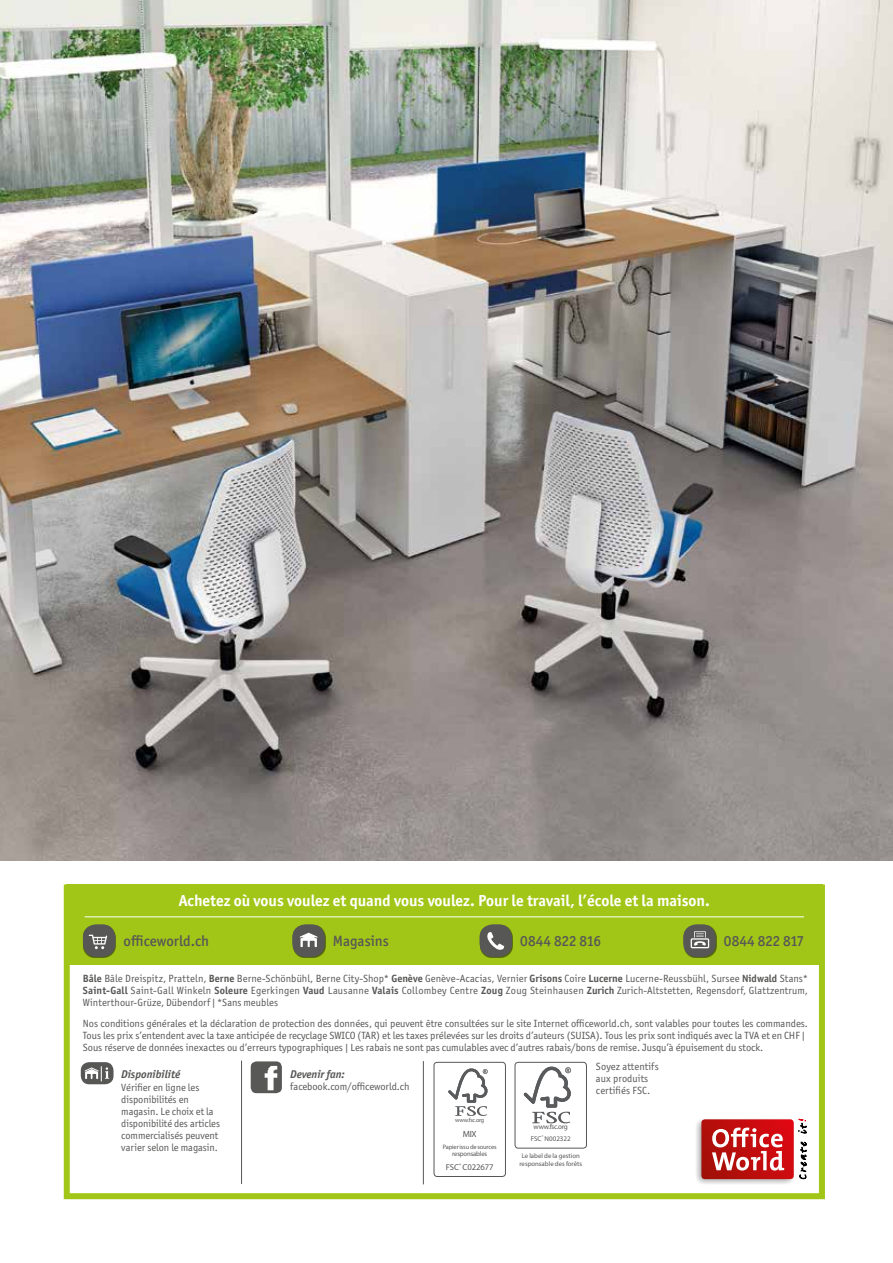
<style>
.page{position:relative;width:893px;height:1263px;background:#fff}
.page>*{position:absolute;margin:0;border:0;box-sizing:border-box;transform-origin:0 0}
.t1{font:700 15.9px "Officina Sans ITC Std";color:#fff}
.t2{font:500 15px "Officina Sans ITC Std";color:#575756}
.t3{font:italic 700 11.25px "Officina Sans ITC Std";color:#575756}
.t4{font:10.5px/12px "Officina Sans ITC Std";letter-spacing:-.005em;color:#575756}
.t5{font:9px "Myriad Pro";color:#575756}
.t6{font:8.7px "Myriad Pro";letter-spacing:-.01em;color:#575756}
.t7{font:7.2px "Myriad Pro";letter-spacing:-.035em;color:#575756}
.t8{font:7.05px "Myriad Pro";color:#575756}
.t9{font:6.75px/7.5px "Myriad Pro";color:#575756;text-align:center}
.t10{font:6.75px "Myriad Pro";letter-spacing:-.025em;color:#575756}
.t11{font:6.3px "Myriad Pro";letter-spacing:-.025em;color:#575756}
.t12{font:6px "Myriad Pro";letter-spacing:-.03em;color:#575756}
.s1{font-weight:700}
</style>
<div class="page">
<img style="left:0;top:0;width:893px;height:860px">
<div style="left:81px;top:1062px;width:33px;height:22px;background:#575756;border-radius:9px"></div>
<svg style="left:84px;top:1067px;width:25px;height:14px"></svg>
<div style="left:66px;top:884px;width:757px;height:81px;background:#a2c617"></div>
<div style="left:64px;top:884px;width:761px;height:315px;border:6px solid #a2c617"></div>
<svg style="left:696px;top:1120px;width:97px;height:64px"></svg>
<svg style="left:701px;top:1119px;width:106px;height:60px"></svg>
<img style="left:251px;top:1061px;width:31px;height:32px">
<hr style="left:241px;top:1060px;width:1px;height:124px;background:#575756">
<hr style="left:423px;top:1061px;width:1px;height:123px;background:#575756">
<hr style="left:85px;top:916px;width:719px;height:1px;background:#fff">
<div style="left:83px;top:925px;width:33px;height:32px;background:#000;opacity:.5"></div>
<div style="left:83px;top:924px;width:32px;height:33px;background:#575756;border-radius:13px"></div>
<svg style="left:89px;top:935px;width:18px;height:14px"></svg>
<div style="left:293px;top:925px;width:32px;height:32px;background:#000;opacity:.5"></div>
<div style="left:292px;top:924px;width:33px;height:33px;background:#575756;border-radius:13px"></div>
<svg style="left:299px;top:932px;width:19px;height:15px"></svg>
<div style="left:480px;top:925px;width:33px;height:32px;background:#000;opacity:.5"></div>
<div style="left:479px;top:924px;width:33px;height:33px;background:#575756;border-radius:14px"></div>
<svg style="left:487px;top:932px;width:17px;height:18px"></svg>
<div style="left:684px;top:925px;width:32px;height:32px;background:#000;opacity:.5"></div>
<div style="left:683px;top:924px;width:33px;height:33px;background:#575756;border-radius:14px"></div>
<svg style="left:691px;top:931px;width:18px;height:17px"></svg>
<div style="left:515px;top:1062px;width:72px;height:86px;border:1px solid #575756;border-radius:3px"></div>
<svg style="left:524px;top:1067px;width:47px;height:56px"></svg>
<div style="left:434px;top:1062px;width:72px;height:115px;border:1px solid #575756;border-radius:3px"></div>
<svg style="left:448px;top:1068px;width:40px;height:48px"></svg>
<h1 class="t1" style="left:179px;top:891px;width:533px">Achetez où vous voulez et quand vous voulez. Pour le travail, l’école et la maison.</h1>
<h2 class="t2" style="left:124px;top:932px;width:87px">officeworld.ch</h2>
<h2 class="t2" style="left:333px;top:932px;width:57px">Magasins</h2>
<h2 class="t2" style="left:520px;top:932px;width:82px">0844 822 816</h2>
<h2 class="t2" style="left:724px;top:932px;width:82px">0844 822 817</h2>
<p class="t4" style="left:83px;top:973px;width:726px;text-align:justify"><span class="s1">Bâle</span> Bâle Dreispitz, Pratteln, <span class="s1">Berne</span> Berne-Schönbühl, Berne City-Shop* <span class="s1">Genève</span> Genève-Acacias, Vernier <span class="s1">Grisons</span> Coire <span class="s1">Lucerne</span> Lucerne-Reussbühl, Sursee <span class="s1">Nidwald</span> Stans* <span class="s1">Saint-Gall</span> Saint-Gall Winkeln <span class="s1">Soleure</span> Egerkingen <span class="s1">Vaud</span> Lausanne <span class="s1">Valais</span> Collombey Centre <span class="s1">Zoug</span> Zoug Steinhausen <span class="s1">Zurich</span> Zurich-Altstetten, Regensdorf, Glattzentrum, Winterthour-Grüze, Dübendorf | *Sans meubles</p>
<p class="t4" style="left:83px;top:1017px;width:726px">Nos conditions générales et la déclaration de protection des données, qui peuvent être consultées sur le site Internet officeworld.ch, sont valables pour toutes les commandes.<br>Tous les prix s’entendent avec la taxe anticipée de recyclage SWICO (TAR) et les taxes prélevées sur les droits d’auteurs (SUISA). Tous les prix sont indiqués avec la TVA et en CHF |<br>Sous réserve de données inexactes ou d’erreurs typographiques | Les rabais ne sont pas cumulables avec d’autres rabais/bons de remise. Jusqu’à épuisement du stock.</p>
<p class="t3" style="left:290px;top:1067px;width:56px">Devenir fan:</p>
<p class="t4" style="left:290px;top:1080px;width:121px">facebook.com/officeworld.ch</p>
<p class="t4" style="left:596px;top:1060px;width:64px">Soyez attentifs aux produits certifiés FSC.</p>
<p class="t3" style="left:121px;top:1067px;width:61px">Disponibilité</p>
<p class="t4" style="left:121px;top:1081px;width:100px">Vérifier en ligne les disponibilités en magasin. Le choix et la disponibilité des articles commercialisés peuvent varier selon le magasin.</p>
<p class="t12" style="left:455px;top:1117px;width:31px">www.fsc.org</p>
<p class="t5" style="left:463px;top:1128px;width:15px">MIX</p>
<p class="t11" style="left:443px;top:1143px;width:55px">Papier issu de sources</p>
<p class="t10" style="left:452px;top:1149px;width:37px">responsables</p>
<p class="t6" style="left:446px;top:1161px;width:49px">FSC<sup>®</sup> C022677</p>
<p class="t7" style="left:534px;top:1122px;width:36px">www.fsc.org</p>
<p class="t8" style="left:531px;top:1134px;width:41px">FSC<sup>®</sup> N002322</p>
<p class="t9" style="left:519px;top:1152px;width:64px">Le label de la gestion responsable des forêts</p>
</div>
